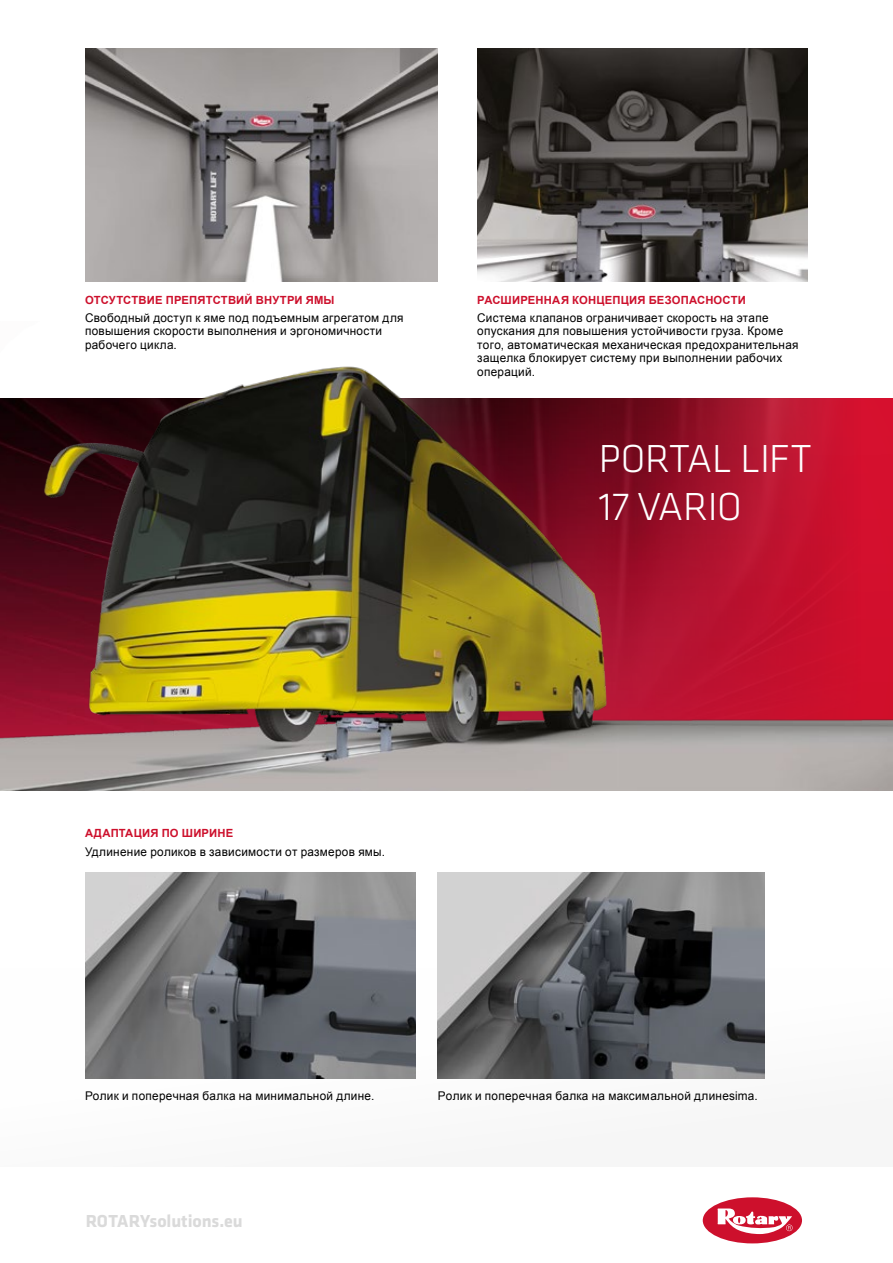
<style>
.page{position:relative;width:893px;height:1263px;background:#fff}
.page>*{position:absolute;margin:0;border:0;box-sizing:border-box;transform-origin:0 0}
.t1{font:300 40.5px/48px "Klavika";letter-spacing:-.005em;color:#fff}
.t2{font:700 18px "Klavika";letter-spacing:-.005em;color:#dadada}
.t3{font:12px/13.5px "Arial";letter-spacing:.025em;color:#000}
.t4{font:700 11.25px "Arial";letter-spacing:.015em;color:#cd102c}
</style>
<div class="page">
<div style="left:0;top:968px;width:893px;height:199px;background:#f6f6f6"></div>
<svg style="left:702px;top:1197px;width:100px;height:47px"></svg>
<img style="left:0;top:366px;width:893px;height:425px">
<img style="left:85px;top:49px;width:353px;height:233px">
<img style="left:85px;top:873px;width:331px;height:206px">
<img style="left:477px;top:49px;width:331px;height:233px">
<img style="left:438px;top:873px;width:326px;height:206px">
<p class="t4" style="left:85px;top:292px;width:251px">ОТСУТСТВИЕ ПРЕПЯТСТВИЙ ВНУТРИ ЯМЫ</p>
<p class="t3" style="left:85px;top:311px;width:320px">Свободный доступ к яме под подъемным агрегатом для повышения скорости выполнения и эргономичности рабочего цикла.</p>
<p class="t4" style="left:477px;top:292px;width:270px">РАСШИРЕННАЯ КОНЦЕПЦИЯ БЕЗОПАСНОСТИ</p>
<p class="t3" style="left:477px;top:311px;width:323px">Система клапанов ограничивает скорость на этапе опускания для повышения устойчивости груза. Кроме того, автоматическая механическая предохранительная защелка блокирует систему при выполнении рабочих операций.</p>
<h1 class="t1" style="left:599px;top:435px;width:214px">PORTAL LIFT<br>17 VARIO</h1>
<p class="t4" style="left:85px;top:826px;width:150px">АДАПТАЦИЯ ПО ШИРИНЕ</p>
<p class="t3" style="left:85px;top:845px;width:301px">Удлинение роликов в зависимости от размеров ямы.</p>
<p class="t3" style="left:85px;top:1090px;width:291px">Ролик и поперечная балка на минимальной длине.</p>
<p class="t3" style="left:438px;top:1090px;width:321px">Ролик и поперечная балка на максимальной длинеsima.</p>
<h2 class="t2" style="left:86px;top:1211px;width:159px">ROTARYsolutions.eu</h2>
</div>
